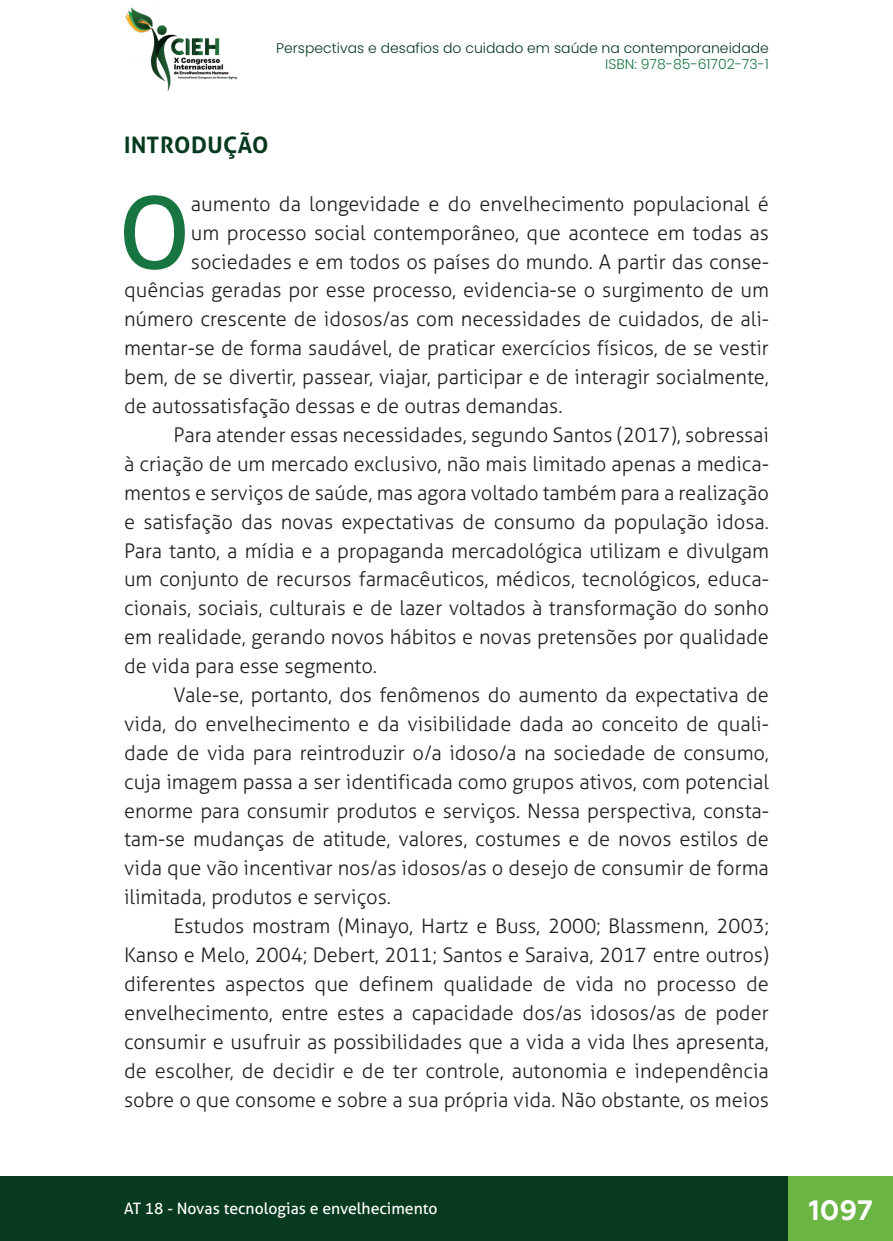
<style>
.page{position:relative;width:893px;height:1241px;background:#fff}
.page>*{position:absolute;margin:0;border:0;box-sizing:border-box;transform-origin:0 0}
._7_CAPITULAR{font:100.27px "Aller";color:#177541}
.t1{font:700 28px "Geometria";color:#fff}
._6_INTRODUCAO{font:700 22.75px "Aller";letter-spacing:.02em;color:#073a1e}
._8_CORPO{font:300 20.12px/28.9px "Aller";color:#231f20;text-align:justify}
._7_CAPITULAR-2{font:300 20.12px "Aller";color:#231f20}
.t2{font:15.75px "Aller";color:#fff}
.t3{font:300 14px "Poppins";color:#073a1e}
.t4{font:300 14px "Poppins";color:#177541}
</style>
<div class="page">
<div style="left:0;top:1176px;width:893px;height:64px;background:#073a1e"></div>
<div style="left:789px;top:1176px;width:104px;height:64px;background:#6ab544"></div>
<img style="left:125px;top:6px;width:112px;height:86px">
<p class="t3" style="left:276px;top:39px;width:494px">Perspectivas e desafios do cuidado em saúde na contemporaneidade</p>
<p class="t4" style="left:605px;top:56px;width:165px">ISBN: 978-85-61702-73-1</p>
<p class="_6_INTRODUCAO" style="left:124px;top:130px;width:146px">INTRODUÇÃO</p>
<p class="_7_CAPITULAR" style="left:118px;top:170px;width:75px">O</p>
<p class="_7_CAPITULAR-2" style="left:191px;top:191px;width:579px">aumento da longevidade e do envelhecimento populacional é</p>
<p class="_7_CAPITULAR-2" style="left:191px;top:220px;width:579px">um processo social contemporâneo, que acontece em todas as</p>
<p class="_7_CAPITULAR-2" style="left:191px;top:249px;width:579px">sociedades e em todos os países do mundo. A partir das conse-</p>
<p class="_7_CAPITULAR-2" style="left:124px;top:277px;width:646px">quências geradas por esse processo, evidencia-se o surgimento de um</p>
<p class="_7_CAPITULAR-2" style="left:124px;top:306px;width:646px">número crescente de idosos/as com necessidades de cuidados, de ali-</p>
<p class="_7_CAPITULAR-2" style="left:124px;top:335px;width:646px">mentar-se de forma saudável, de praticar exercícios físicos, de se vestir</p>
<p class="_7_CAPITULAR-2" style="left:124px;top:364px;width:646px">bem, de se divertir, passear, viajar, participar e de interagir socialmente,</p>
<p class="_7_CAPITULAR-2" style="left:124px;top:393px;width:440px">de autossatisfação dessas e de outras demandas.</p>
<p class="_8_CORPO" style="left:124px;top:420px;width:646px;text-indent:50px">Para atender essas necessidades, segundo Santos (2017), sobressai à criação de um mercado exclusivo, não mais limitado apenas a medica&shy;mentos e serviços de saúde, mas agora voltado também para a realização e satisfação das novas expectativas de consumo da população idosa.<br>Para tanto, a mídia e a propaganda mercadológica utilizam e divulgam um conjunto de recursos farmacêuticos, médicos, tecnológicos, educa&shy;cionais, sociais, culturais e de lazer voltados à transformação do sonho em realidade, gerando novos hábitos e novas pretensões por qualidade de vida para esse segmento.</p>
<p class="_8_CORPO" style="left:124px;top:680px;width:646px;text-indent:50px">Vale-se, portanto, dos fenômenos do aumento da expectativa de vida, do envelhecimento e da visibilidade dada ao conceito de quali&shy;dade de vida para reintroduzir o/a idoso/a na sociedade de consumo, cuja imagem passa a ser identificada como grupos ativos, com potencial enorme para consumir produtos e serviços. Nessa perspectiva, consta&shy;tam-se mudanças de atitude, valores, costumes e de novos estilos de vida que vão incentivar nos/as idosos/as o desejo de consumir de forma ilimitada, produtos e serviços.</p>
<p class="_8_CORPO" style="left:124px;top:911px;width:646px;text-indent:50px">Estudos mostram (Minayo, Hartz e Buss, 2000; Blassmenn, 2003; Kanso e Melo, 2004; Debert, 2011; Santos e Saraiva, 2017 entre outros) diferentes aspectos que definem qualidade de vida no processo de envelhecimento, entre estes a capacidade dos/as idosos/as de poder consumir e usufruir as possibilidades que a vida a vida lhes apresenta, de escolher, de decidir e de ter controle, autonomia e independência sobre o que consome e sobre a sua própria vida. Não obstante, os meios</p>
<p class="t2" style="left:124px;top:1198px;width:315px">AT 18 - Novas tecnologias e envelhecimento</p>
<h2 class="t1" style="left:809px;top:1192px;width:66px">1097</h2>
</div>
